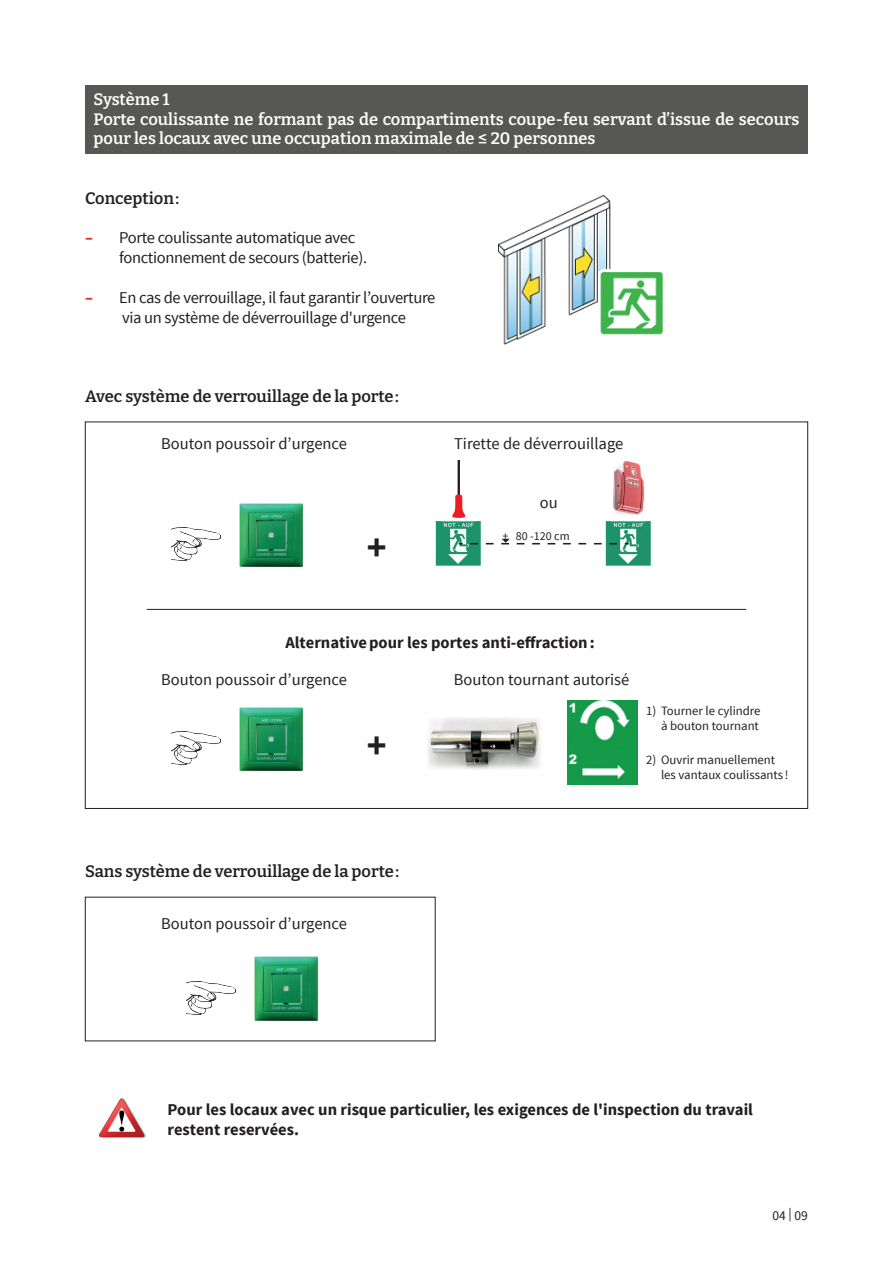
<style>
.page{position:relative;width:893px;height:1263px;background:#fff}
.page>*{position:absolute;margin:0;border:0;box-sizing:border-box;transform-origin:0 0}
.t1{font:700 37.5px "Source Sans Pro";color:#231f20}
.t2{font:16.5px/19.8px "Source Sans Pro";letter-spacing:-.02em;color:#231f20}
.t3{font:600 16.5px/19.8px "Bitter";color:#fff}
.t4{font:700 16.5px/19.8px "Source Sans Pro";color:#231f20}
.t5{font:16.5px "Source Sans Pro";color:#231f20}
.t6{font:600 16.5px "Bitter";color:#231f20}
.t7{font:13.5px "Source Sans Pro";color:#231f20}
.t8{font:12.75px/15.3px "Source Sans Pro";color:#231f20;text-align:right}
.t9{font:12px "Source Sans Pro";color:#231f20}
.s1{font-weight:700;color:#ee2e22}
</style>
<div class="page">
<div style="left:85px;top:85px;width:723px;height:28px;background:#575755"></div>
<div style="left:85px;top:105px;width:723px;height:48px;background:#575755"></div>
<img style="left:499px;top:195px;width:164px;height:149px">
<img style="left:254px;top:956px;width:65px;height:66px">
<img style="left:186px;top:981px;width:50px;height:33px">
<img style="left:100px;top:1098px;width:46px;height:40px">
<img style="left:239px;top:503px;width:65px;height:65px">
<img style="left:172px;top:528px;width:49px;height:32px">
<img style="left:436px;top:521px;width:45px;height:45px">
<img style="left:606px;top:521px;width:45px;height:45px">
<img style="left:613px;top:461px;width:31px;height:53px">
<hr style="left:458px;top:460px;width:2px;height:37px;background:#231f20">
<svg style="left:452px;top:495px;width:14px;height:23px"></svg>
<svg style="left:470px;top:539px;width:159px;height:5px"></svg>
<img style="left:428px;top:717px;width:112px;height:53px">
<img style="left:568px;top:701px;width:70px;height:83px">
<img style="left:239px;top:707px;width:65px;height:65px">
<img style="left:172px;top:732px;width:49px;height:33px">
<hr style="left:147px;top:609px;width:599px;height:1px;background:#231f20">
<p class="t3" style="left:94px;top:89px;width:707px">Système 1<br>Porte coulissante ne formant pas de compartiments coupe-feu servant d’issue de secours pour les locaux avec une occupation maximale de ≤ 20 personnes</p>
<p class="t6" style="left:85px;top:188px;width:96px">Conception :</p>
<p class="t2" style="left:119px;top:228px;width:250px;text-indent:-34px"><span class="s1">–</span> Porte coulissante automatique avec fonctionnement de secours (batterie).</p>
<p class="t2" style="left:85px;top:288px;width:352px;text-align:center"><span class="s1">–</span> En cas de verrouillage, il faut garantir l’ouverture via un système de déverrouillage d'urgence</p>
<p class="t6" style="left:85px;top:386px;width:315px">Avec système de verrouillage de la porte :</p>
<p class="t5" style="left:161px;top:433px;width:187px">Bouton poussoir d’urgence</p>
<p class="t5" style="left:454px;top:433px;width:171px">Tirette de déverrouillage</p>
<h1 class="t1" style="left:367px;top:524px;width:21px">+</h1>
<p class="t2" style="left:540px;top:493px;width:19px">ou</p>
<p class="t9" style="left:503px;top:528px;width:69px">+ 80 -120 cm</p>
<p class="t4" style="left:285px;top:633px;width:311px">Alternative pour les portes anti-effraction :</p>
<p class="t5" style="left:161px;top:669px;width:187px">Bouton poussoir d’urgence</p>
<h1 class="t1" style="left:367px;top:722px;width:21px">+</h1>
<p class="t6" style="left:85px;top:861px;width:315px">Sans système de verrouillage de la porte :</p>
<p class="t5" style="left:161px;top:914px;width:187px">Bouton poussoir d’urgence</p>
<p class="t5" style="left:454px;top:669px;width:177px">Bouton tournant autorisé</p>
<p class="t8" style="left:646px;top:703px;width:116px">1) Tourner le cylindre à bouton tournant</p>
<p class="t8" style="left:661px;top:752px;width:129px;text-align:left;text-indent:-15px">2) Ouvrir manuellement les vantaux coulissants !</p>
<p class="t4" style="left:168px;top:1100px;width:587px">Pour les locaux avec un risque particulier, les exigences de l'inspection du travail restent reservées.</p>
<p class="t7" style="left:772px;top:1207px;width:37px">04 | 09</p>
</div>
